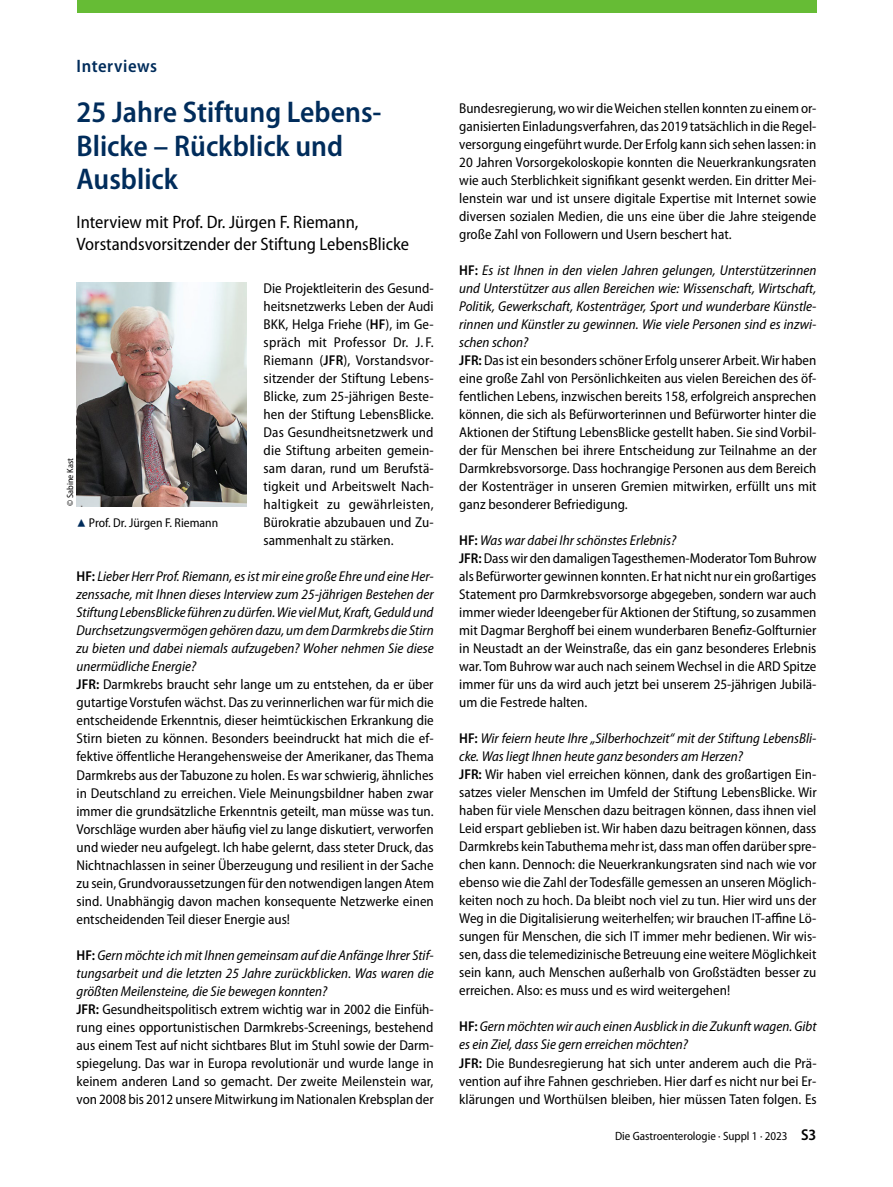
<style>
.page{position:relative;width:893px;height:1187px;background:#fff}
.page>*{position:absolute;margin:0;border:0;box-sizing:border-box;transform-origin:0 0}
.t1{font:600 semi-condensed 30px/33px "Myriad Pro";color:#002c5b}
.t2{font:semi-condensed 18px/21.8px "Myriad Pro";color:#000}
.t3{font:600 semi-condensed 18px "Myriad Pro";letter-spacing:.03em;color:#002c5b}
.t4{font:semi-condensed 14.25px/18px "Myriad Pro";color:#000}
.t5{font:semi-condensed 12.75px "Myriad Pro";color:#000}
.t6{font:semi-condensed 12px "Myriad Pro";color:#000}
.t7{font:semi-condensed 9px "Myriad Pro";color:#000}
.s1{font-weight:600}
.s2{font-style:italic}
.s3{font-family:"Blik Buttons";font-stretch:normal;color:#002c5b}
.s4{font-weight:600;font-size:15.75px}
</style>
<div class="page">
<div style="left:77px;top:0;width:739px;height:13px;background:#66bc35"></div>
<img style="left:77px;top:283px;width:170px;height:223px">
<p class="t3" style="left:77px;top:56px;width:82px">Interviews</p>
<h1 class="t1" style="left:77px;top:96px;width:307px">25 Jahre Stiftung Lebens-<br>Blicke – Rückblick und<br>Ausblick</h1>
<p class="t2" style="left:77px;top:212px;width:334px">Interview mit Prof. Dr. Jürgen F. Riemann,<br>Vorstandsvorsitzender der Stiftung LebensBlicke</p>
<p class="t4" style="left:264px;top:280px;width:172px;text-align:justify">Die Projektleiterin des Gesund&shy;heitsnetzwerks Leben der Audi BKK, Helga Friehe (<span class="s1">HF</span>), im Ge&shy;spräch mit Professor Dr. J. F.<br>Riemann (<span class="s1">JFR</span>), Vorstandsvor&shy;sitzender der Stiftung Lebens-Blicke, zum 25-jährigen Beste&shy;hen der Stiftung LebensBlicke.<br>Das Gesundheitsnetzwerk und die Stiftung arbeiten gemein&shy;sam daran, rund um Berufstä&shy;tigkeit und Arbeitswelt Nach&shy;haltigkeit zu gewährleisten, Bürokratie abzubauen und Zu&shy;sammenhalt zu stärken.</p>
<p class="t4" style="left:77px;top:568px;width:359px"><span class="s1">HF:</span> <span class="s2">Lieber Herr Prof. Riemann, es ist mir eine große Ehre und eine Her&shy;zenssache, mit Ihnen dieses Interview zum 25-jährigen Bestehen der Stiftung LebensBlicke führen zu dürfen. Wie viel Mut, Kraft, Geduld und Durchsetzungsvermögen gehören dazu, um dem Darmkrebs die Stirn zu bieten und dabei niemals aufzugeben? Woher nehmen Sie diese unermüdliche Energie?<br></span><span class="s1">JFR:</span> Darmkrebs braucht sehr lange um zu entstehen, da er über gutartige Vorstufen wächst. Das zu verinnerlichen war für mich die entscheidende Erkenntnis, dieser heimtückischen Erkrankung die Stirn bieten zu können. Besonders beeindruckt hat mich die ef&shy;fektive öffentliche Herangehensweise der Amerikaner, das Thema Darmkrebs aus der Tabuzone zu holen. Es war schwierig, ähnliches in Deutschland zu erreichen. Viele Meinungsbildner haben zwar immer die grundsätzliche Erkenntnis geteilt, man müsse was tun.<br>Vorschläge wurden aber häufig viel zu lange diskutiert, verworfen und wieder neu aufgelegt. Ich habe gelernt, dass steter Druck, das Nichtnachlassen in seiner Überzeugung und resilient in der Sache zu sein, Grundvoraussetzungen für den notwendigen langen Atem sind. Unabhängig davon machen konsequente Netzwerke einen entscheidenden Teil dieser Energie aus!</p>
<p class="t4" style="left:77px;top:946px;width:359px"><span class="s1">HF:</span> <span class="s2">Gern möchte ich mit Ihnen gemeinsam auf die Anfänge Ihrer Stif&shy;tungsarbeit und die letzten 25 Jahre zurückblicken. Was waren die größten Meilensteine, die Sie bewegen konnten?<br></span><span class="s1">JFR:</span> Gesundheitspolitisch extrem wichtig war in 2002 die Einfüh&shy;rung eines opportunistischen Darmkrebs-Screenings, bestehend aus einem Test auf nicht sichtbares Blut im Stuhl sowie der Darm&shy;spiegelung. Das war in Europa revolutionär und wurde lange in keinem anderen Land so gemacht. Der zweite Meilenstein war, von 2008 bis 2012 unsere Mitwirkung im Nationalen Krebsplan der</p>
<p class="t7" style="left:65px;top:506px;width:49px;rotate:-90deg">© Sabine Kast</p>
<p class="t5" style="left:77px;top:516px;width:143px"><span class="s3">8</span> Prof. Dr. Jürgen F. Riemann</p>
<p class="t4" style="left:459px;top:100px;width:359px;text-align:justify">Bundesregierung, wo wir die Weichen stellen konnten zu einem or&shy;ganisierten Einladungsverfahren, das 2019 tatsächlich in die Regel&shy;versorgung eingeführt wurde. Der Erfolg kann sich sehen lassen: in 20 Jahren Vorsorgekoloskopie konnten die Neuerkrankungsraten wie auch Sterblichkeit signifikant gesenkt werden. Ein dritter Mei&shy;lenstein war und ist unsere digitale Expertise mit Internet sowie diversen sozialen Medien, die uns eine über die Jahre steigende große Zahl von Followern und Usern beschert hat.</p>
<p class="t4" style="left:459px;top:262px;width:359px"><span class="s1">HF:</span> <span class="s2">Es ist Ihnen in den vielen Jahren gelungen, Unterstützerinnen und Unterstützer aus allen Bereichen wie: Wissenschaft, Wirtschaft, Politik, Gewerkschaft, Kostenträger, Sport und wunderbare Künstle&shy;rinnen und Künstler zu gewinnen. Wie viele Personen sind es inzwi&shy;schen schon?<br></span><span class="s1">JFR:</span> Das ist ein besonders schöner Erfolg unserer Arbeit. Wir haben eine große Zahl von Persönlichkeiten aus vielen Bereichen des öf&shy;fentlichen Lebens, inzwischen bereits 158, erfolgreich ansprechen können, die sich als Befürworterinnen und Befürworter hinter die Aktionen der Stiftung LebensBlicke gestellt haben. Sie sind Vorbil&shy;der für Menschen bei ihrere Entscheidung zur Teilnahme an der Darmkrebsvorsorge. Dass hochrangige Personen aus dem Bereich der Kostenträger in unseren Gremien mitwirken, erfüllt uns mit ganz besonderer Befriedigung.</p>
<p class="t4" style="left:459px;top:531px;width:359px"><span class="s1">HF:</span> <span class="s2">Was war dabei Ihr schönstes Erlebnis?<br></span><span class="s1">JFR:</span> Dass wir den damaligen Tagesthemen-Moderator Tom Buhrow als Befürworter gewinnen konnten. Er hat nicht nur ein großartiges Statement pro Darmkrebsvorsorge abgegeben, sondern war auch immer wieder Ideengeber für Aktionen der Stiftung, so zusammen mit Dagmar Berghoff bei einem wunderbaren Benefiz-Golfturnier in Neustadt an der Weinstraße, das ein ganz besonderes Erlebnis war. Tom Buhrow war auch nach seinem Wechsel in die ARD Spitze immer für uns da wird auch jetzt bei unserem 25-jährigen Jubilä&shy;um die Festrede halten.</p>
<p class="t4" style="left:459px;top:729px;width:359px"><span class="s1">HF:</span> <span class="s2">Wir feiern heute Ihre „Silberhochzeit“ mit der Stiftung LebensBli&shy;cke. Was liegt Ihnen heute ganz besonders am Herzen?<br></span><span class="s1">JFR:</span> Wir haben viel erreichen können, dank des großartigen Ein&shy;satzes vieler Menschen im Umfeld der Stiftung LebensBlicke. Wir haben für viele Menschen dazu beitragen können, dass ihnen viel Leid erspart geblieben ist. Wir haben dazu beitragen können, dass Darmkrebs kein Tabuthema mehr ist, dass man offen darüber spre&shy;chen kann. Dennoch: die Neuerkrankungsraten sind nach wie vor ebenso wie die Zahl der Todesfälle gemessen an unseren Möglich&shy;keiten noch zu hoch. Da bleibt noch viel zu tun. Hier wird uns der Weg in die Digitalisierung weiterhelfen; wir brauchen IT-affine Lö&shy;sungen für Menschen, die sich IT immer mehr bedienen. Wir wis&shy;sen, dass die telemedizinische Betreuung eine weitere Möglichkeit sein kann, auch Menschen außerhalb von Großstädten besser zu erreichen. Also: es muss und es wird weitergehen!</p>
<p class="t4" style="left:459px;top:1017px;width:359px"><span class="s1">HF:</span> <span class="s2">Gern möchten wir auch einen Ausblick in die Zukunft wagen. Gibt es ein Ziel, dass Sie gern erreichen möchten?<br></span><span class="s1">JFR:</span> Die Bundesregierung hat sich unter anderem auch die Prä&shy;vention auf ihre Fahnen geschrieben. Hier darf es nicht nur bei Er&shy;klärungen und Worthülsen bleiben, hier müssen Taten folgen. Es</p>
<p class="t6" style="left:615px;top:1129px;width:203px">Die Gastroenterologie · Suppl 1 · 2023 <span class="s4">S3</span></p>
</div>
